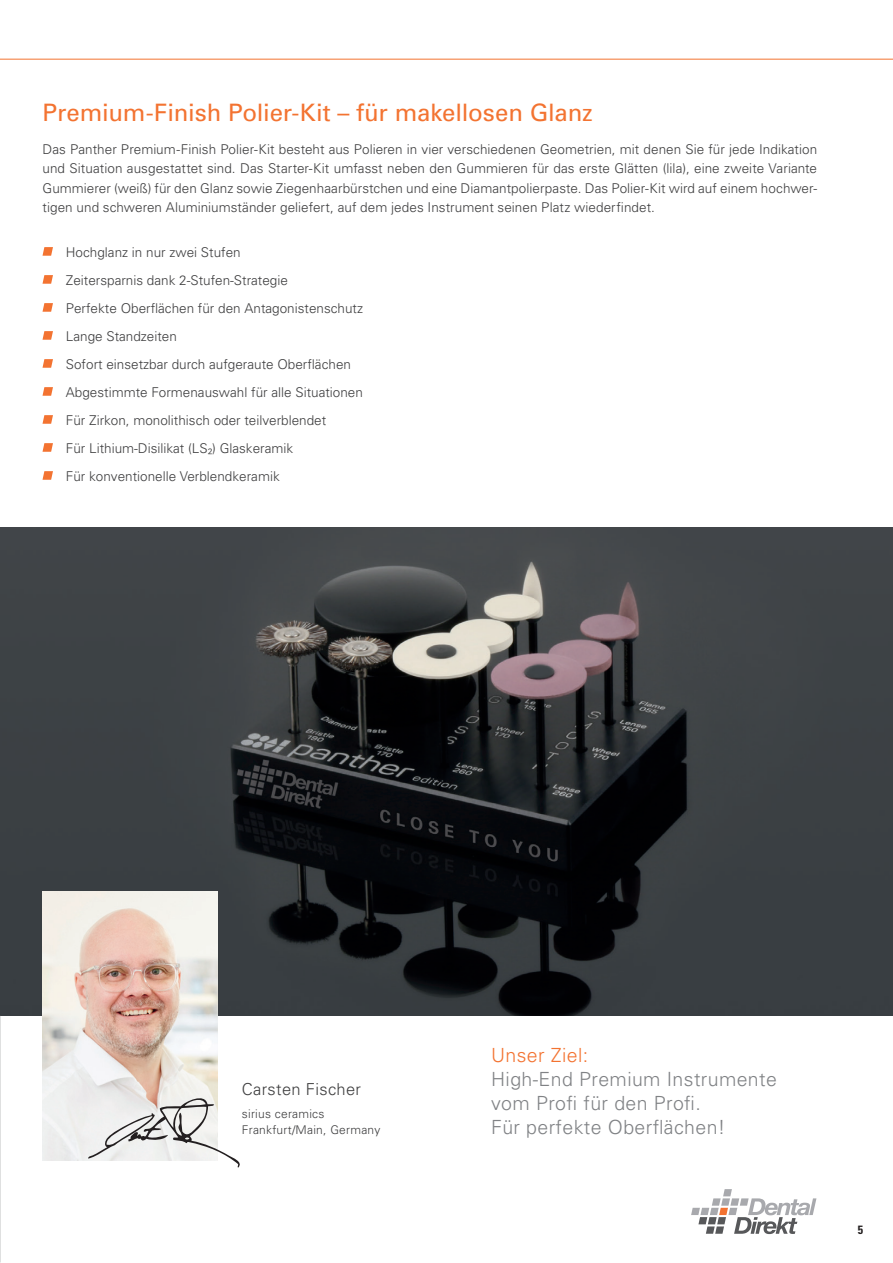
<style>
.page{position:relative;width:893px;height:1263px;background:#fff}
.page>*{position:absolute;margin:0;border:0;box-sizing:border-box;transform-origin:0 0}
.t1{font:24px "Univers";letter-spacing:-.005em;color:#f37331}
.t2{font:300 19.5px/24px "Univers";letter-spacing:.02em;color:#808285}
.t3{font:300 19.5px "Univers";letter-spacing:.02em;color:#f37331}
.t4{font:300 16.5px "Univers";letter-spacing:.02em;color:#3e3e3f}
.t5{font:300 13.5px/28px "Univers";color:#3e3e3f;text-align:justify}
.t6{font:300 12px/16.5px "Univers";letter-spacing:.02em;color:#3e3e3f}
.t7{font:700 condensed 12px "Univers";color:#231f20}
</style>
<div class="page">
<hr style="left:0;top:59px;width:893px;height:1px;background:#f37331">
<svg style="left:691px;top:1189px;width:125px;height:45px"></svg>
<img style="left:0;top:527px;width:893px;height:488px">
<img style="left:43px;top:891px;width:175px;height:270px">
<img style="left:0;top:994px;width:9px;height:269px">
<svg style="left:88px;top:1092px;width:152px;height:76px"></svg>
<svg style="left:43px;top:247px;width:10px;height:9px"></svg>
<svg style="left:43px;top:275px;width:10px;height:9px"></svg>
<svg style="left:43px;top:303px;width:10px;height:9px"></svg>
<svg style="left:43px;top:331px;width:10px;height:9px"></svg>
<svg style="left:43px;top:359px;width:10px;height:9px"></svg>
<svg style="left:43px;top:387px;width:10px;height:9px"></svg>
<svg style="left:43px;top:415px;width:10px;height:9px"></svg>
<svg style="left:43px;top:443px;width:10px;height:9px"></svg>
<svg style="left:43px;top:471px;width:10px;height:9px"></svg>
<h1 class="t1" style="left:43px;top:98px;width:552px">Premium-Finish Polier-Kit – für makellosen Glanz</h1>
<p class="t5" style="left:43px;top:139px;width:776px;line-height:19.5px">Das Panther Premium-Finish Polier-Kit besteht aus Polieren in vier verschiedenen Geometrien, mit denen Sie für jede Indikation und Situation ausgestattet sind. Das Starter-Kit umfasst neben den Gummieren für das erste Glätten (lila), eine zweite Variante Gummierer (weiß) für den Glanz sowie Ziegenhaarbürstchen und eine Diamantpolierpaste. Das Polier-Kit wird auf einem hochwer&shy;tigen und schweren Aluminiumständer geliefert, auf dem jedes Instrument seinen Platz wiederfindet.</p>
<p class="t5" style="left:66px;top:238px;width:299px;text-align:left">Hochglanz in nur zwei Stufen<br>Zeitersparnis dank 2-Stufen-Strategie<br>Perfekte Oberflächen für den Antagonistenschutz Lange Standzeiten<br>Sofort einsetzbar durch aufgeraute Oberflächen Abgestimmte Formenauswahl für alle Situationen Für Zirkon, monolithisch oder teilverblendet<br>Für Lithium-Disilikat (LS²) Glaskeramik<br>Für konventionelle Verblendkeramik</p>
<p class="t4" style="left:242px;top:1080px;width:121px">Carsten Fischer</p>
<p class="t6" style="left:242px;top:1105px;width:140px">sirius ceramics<br>Frankfurt/Main, Germany</p>
<h2 class="t3" style="left:491px;top:1043px;width:99px">Unser Ziel:</h2>
<h2 class="t2" style="left:491px;top:1066px;width:287px">High-End Premium Instrumente vom Profi für den Profi.<br>Für perfekte Oberflächen!</h2>
<p class="t7" style="left:858px;top:1222px;width:7px">5</p>
</div>
